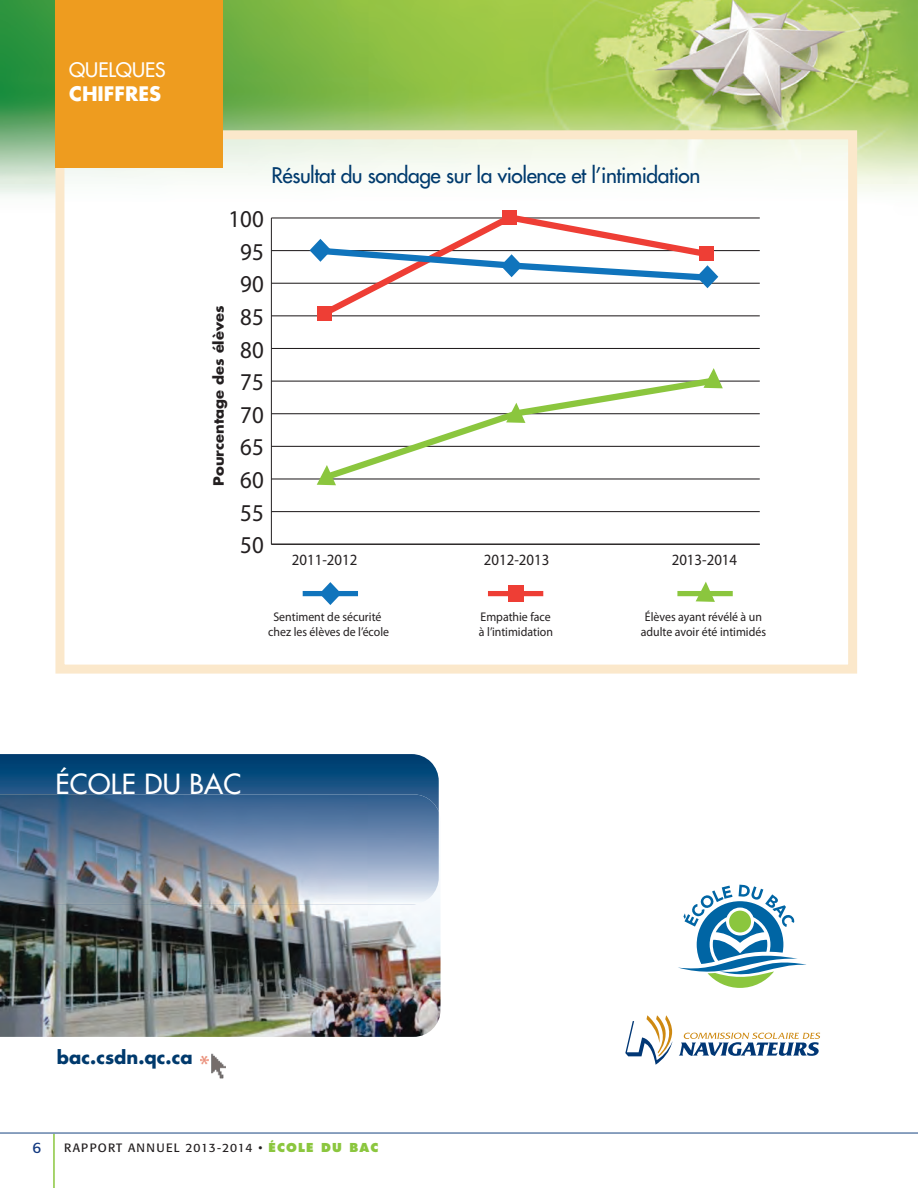
<style>
.page{position:relative;width:918px;height:1188px;background:#fff}
.page>*{position:absolute;margin:0;border:0;box-sizing:border-box;transform-origin:0 0}
.t1{font:27px "Futura";letter-spacing:.015em;color:#fff}
.t2{font:24.3px "Myriad Pro";color:#231f20;scale:.94 1}
.t3{font:21px "Futura";letter-spacing:-.02em;color:#003a6d}
.t4{font:19.5px "Futura";color:#fff}
.t5{font:700 19.5px "Futura";color:#fff}
.t6{font:700 18px "Futura";color:#003a6d}
.t7{font:15.75px "Myriad Pro";color:#231f20;scale:.94 1}
.t8{font:15px "Formata";color:#113880}
.t9{font:700 13.8px "Futura";color:#231f20;scale:1.06 1}
.t10{font:12.6px/15.1px "Myriad Pro";color:#231f20;text-align:center;scale:.94 1}
.t11{font:12px "Formata";letter-spacing:.1em;color:#231f20}
.s1{font-family:"Futura";font-weight:800;color:#8bc63e}
</style>
<div class="page">
<img style="left:1px;top:0;width:917px;height:201px">
<hr style="left:53px;top:1134px;width:2px;height:54px;background:#8bc63e">
<hr style="left:0;top:1132px;width:918px;height:2px;background:#6482ab">
<img style="left:0;top:902px;width:441px;height:135px">
<img style="left:201px;top:1053px;width:25px;height:25px">
<svg style="left:679px;top:1033px;width:141px;height:23px"></svg>
<svg style="left:625px;top:1015px;width:48px;height:50px"></svg>
<svg style="left:678px;top:885px;width:128px;height:103px"></svg>
<img style="left:65px;top:140px;width:782px;height:94px">
<div style="left:55px;top:130px;width:802px;height:544px;border:9px solid #fbe8cb"></div>
<div style="left:55px;top:0;width:168px;height:168px;background:#ee9c1f"></div>
<hr style="left:271px;top:218px;width:1px;height:326px;background:#231f20">
<hr style="left:271px;top:544px;width:489px;height:1px;background:#231f20">
<hr style="left:271px;top:511px;width:489px;height:1px;background:#231f20">
<hr style="left:271px;top:478px;width:489px;height:1px;background:#231f20">
<hr style="left:271px;top:446px;width:489px;height:1px;background:#231f20">
<hr style="left:271px;top:413px;width:489px;height:1px;background:#231f20">
<hr style="left:271px;top:381px;width:489px;height:1px;background:#231f20">
<hr style="left:271px;top:348px;width:489px;height:1px;background:#231f20">
<hr style="left:271px;top:315px;width:489px;height:1px;background:#231f20">
<hr style="left:271px;top:283px;width:489px;height:1px;background:#231f20">
<hr style="left:271px;top:250px;width:489px;height:1px;background:#231f20">
<hr style="left:271px;top:217px;width:489px;height:1px;background:#231f20">
<svg style="left:319px;top:379px;width:402px;height:101px"></svg>
<svg style="left:314px;top:211px;width:402px;height:110px"></svg>
<div style="left:317px;top:306px;width:14px;height:15px;background:#ee3e35"></div>
<div style="left:503px;top:210px;width:14px;height:15px;background:#ee3e35"></div>
<svg style="left:317px;top:465px;width:19px;height:20px"></svg>
<svg style="left:506px;top:403px;width:19px;height:20px"></svg>
<svg style="left:704px;top:368px;width:19px;height:20px"></svg>
<svg style="left:310px;top:239px;width:408px;height:49px"></svg>
<div style="left:303px;top:591px;width:55px;height:5px;background:#1074bc"></div>
<svg style="left:320px;top:582px;width:21px;height:23px"></svg>
<div style="left:488px;top:591px;width:55px;height:5px;background:#ee3e35"></div>
<div style="left:508px;top:585px;width:15px;height:17px;background:#ee3e35"></div>
<div style="left:677px;top:591px;width:56px;height:5px;background:#8bc63e"></div>
<svg style="left:696px;top:582px;width:19px;height:20px"></svg>
<img style="left:0;top:754px;width:439px;height:40px">
<img style="left:0;top:794px;width:439px;height:110px">
<h3 class="t4" style="left:69px;top:60px;width:98px">QUELQUES</h3>
<h3 class="t5" style="left:69px;top:85px;width:93px">CHIFFRES</h3>
<h2 class="t2" style="left:229px;top:210px;width:39px">100</h2>
<h2 class="t2" style="left:240px;top:242px;width:26px">95</h2>
<p class="t9" style="left:212px;top:486px;width:171px;rotate:-90deg">Pourcentage des élèves</p>
<h2 class="t2" style="left:240px;top:275px;width:26px">90</h2>
<h2 class="t2" style="left:240px;top:308px;width:26px">85</h2>
<h2 class="t2" style="left:240px;top:340px;width:26px">80</h2>
<h2 class="t2" style="left:240px;top:373px;width:26px">75</h2>
<h2 class="t2" style="left:240px;top:406px;width:26px">70</h2>
<h2 class="t2" style="left:240px;top:438px;width:26px">65</h2>
<h2 class="t2" style="left:240px;top:471px;width:26px">60</h2>
<h2 class="t2" style="left:240px;top:503px;width:26px">55</h2>
<h2 class="t2" style="left:240px;top:536px;width:26px">50</h2>
<h3 class="t3" style="left:272px;top:165px;width:430px">Résultat du sondage sur la violence et l’intimidation</h3>
<p class="t7" style="left:292px;top:554px;width:71px">2011-2012</p>
<p class="t7" style="left:484px;top:554px;width:71px">2012-2013</p>
<p class="t7" style="left:672px;top:554px;width:71px">2013-2014</p>
<p class="t10" style="left:268px;top:610px;width:130px">Sentiment de sécurité chez les élèves de l’école</p>
<p class="t10" style="left:479px;top:610px;width:80px;text-align:left">Empathie face à l’intimidation</p>
<p class="t10" style="left:641px;top:610px;width:135px">Élèves ayant révélé à un adulte avoir été intimidés</p>
<h1 class="t1" style="left:55px;top:770px;width:187px">ÉCOLE DU BAC</h1>
<h3 class="t6" style="left:57px;top:1049px;width:137px">bac.csdn.qc.ca</h3>
<p class="t8" style="left:33px;top:1141px;width:10px">6</p>
<p class="t11" style="left:64px;top:1143px;width:316px">RAPPORT ANNUEL 2013-2014 • <span class="s1">ÉCOLE DU BAC</span></p>
</div>
